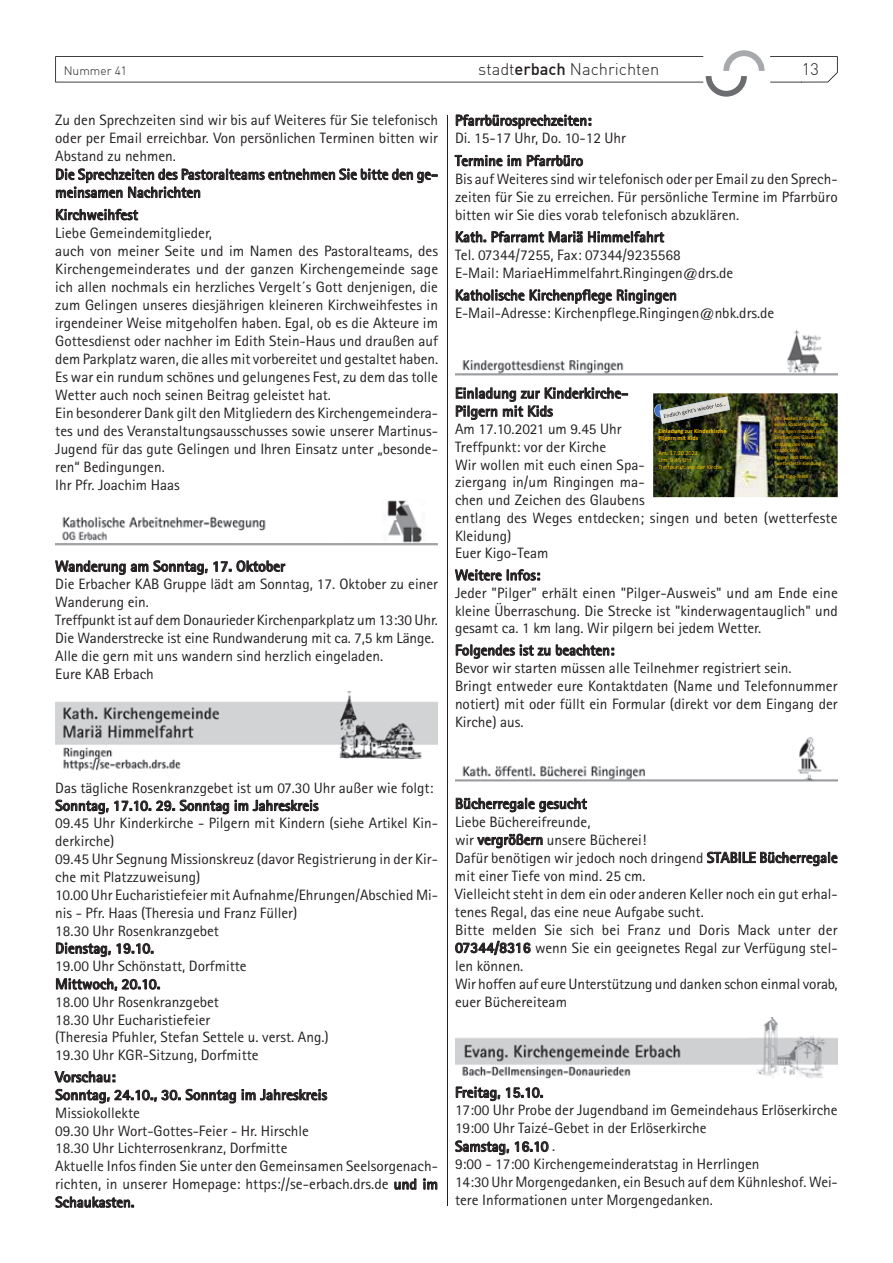
<style>
.page{position:relative;width:893px;height:1263px;background:#fff}
.page>*{position:absolute;margin:0;border:0;box-sizing:border-box;transform-origin:0 0}
.t1{font:16.5px "DIN Light";color:#231f20}
.t2{font:15px/18px "Rotis Sans Serif Std";color:#231f20}
.t3{font:700 15px/18px "Rotis Sans Serif Std";color:#231f20}
.t4{font:12px "DIN Light";color:#231f20}
.t5{font:6.15px/7.4px "Calibri";color:#ffc000}
.t6{font:700 6.15px/7.4px "Calibri";color:#ffc000}
.t7{font:5.4px/6.4px "Calibri";color:#ffc000}
.s1{font-family:"DIN Medium Alternate Medium Alternate"}
.s2{font-weight:700}
</style>
<div class="page">
<svg style="left:55px;top:50px;width:783px;height:47px"></svg>
<svg style="left:56px;top:169px;width:381px;height:29px"></svg>
<svg style="left:56px;top:209px;width:82px;height:12px"></svg>
<img style="left:55px;top:500px;width:383px;height:46px">
<svg style="left:55px;top:561px;width:93px;height:14px"></svg>
<svg style="left:154px;top:560px;width:54px;height:15px"></svg>
<svg style="left:214px;top:561px;width:17px;height:11px"></svg>
<svg style="left:237px;top:560px;width:48px;height:12px"></svg>
<img style="left:55px;top:691px;width:383px;height:80px">
<svg style="left:56px;top:800px;width:173px;height:14px"></svg>
<svg style="left:235px;top:800px;width:83px;height:11px"></svg>
<svg style="left:56px;top:943px;width:55px;height:14px"></svg>
<svg style="left:117px;top:943px;width:36px;height:11px"></svg>
<svg style="left:56px;top:978px;width:104px;height:13px"></svg>
<svg style="left:55px;top:1071px;width:60px;height:11px"></svg>
<svg style="left:56px;top:1089px;width:180px;height:14px"></svg>
<svg style="left:242px;top:1089px;width:85px;height:11px"></svg>
<svg style="left:394px;top:1178px;width:22px;height:12px"></svg>
<svg style="left:423px;top:1179px;width:14px;height:10px"></svg>
<svg style="left:56px;top:1196px;width:78px;height:12px"></svg>
<svg style="left:456px;top:115px;width:135px;height:14px"></svg>
<svg style="left:455px;top:155px;width:47px;height:11px"></svg>
<svg style="left:508px;top:155px;width:13px;height:11px"></svg>
<svg style="left:527px;top:155px;width:56px;height:11px"></svg>
<svg style="left:456px;top:231px;width:30px;height:11px"></svg>
<svg style="left:492px;top:231px;width:172px;height:11px"></svg>
<svg style="left:456px;top:290px;width:68px;height:11px"></svg>
<svg style="left:530px;top:289px;width:146px;height:15px"></svg>
<img style="left:455px;top:329px;width:383px;height:47px">
<svg style="left:456px;top:388px;width:172px;height:32px"></svg>
<svg style="left:455px;top:569px;width:85px;height:12px"></svg>
<svg style="left:456px;top:644px;width:94px;height:15px"></svg>
<svg style="left:556px;top:644px;width:58px;height:12px"></svg>
<img style="left:455px;top:737px;width:383px;height:45px">
<svg style="left:456px;top:798px;width:131px;height:14px"></svg>
<svg style="left:477px;top:834px;width:66px;height:14px"></svg>
<svg style="left:707px;top:851px;width:130px;height:15px"></svg>
<svg style="left:455px;top:941px;width:75px;height:14px"></svg>
<img style="left:455px;top:1017px;width:383px;height:62px">
<svg style="left:456px;top:1087px;width:44px;height:14px"></svg>
<svg style="left:506px;top:1087px;width:37px;height:11px"></svg>
<svg style="left:455px;top:1141px;width:54px;height:14px"></svg>
<svg style="left:515px;top:1141px;width:33px;height:11px"></svg>
<hr style="left:447px;top:115px;width:1px;height:1090px;background:#231f20">
<img style="left:653px;top:393px;width:185px;height:104px">
<svg style="left:654px;top:396px;width:76px;height:28px;background:#75796e"></svg>
<p class="t4" style="left:64px;top:64px;width:65px">Nummer 41</p>
<p class="t1" style="left:478px;top:59px;width:183px">stadt<span class="s1">erbach</span> Nachrichten</p>
<p class="t1" style="left:802px;top:59px;width:18px">13</p>
<p class="t2" style="left:55px;top:111px;width:384px;text-align:justify">Zu den Sprechzeiten sind wir bis auf Weiteres für Sie telefonisch oder per Email erreichbar. Von persönlichen Terminen bitten wir Abstand zu nehmen.</p>
<p class="t3" style="left:55px;top:165px;width:384px">Die Sprechzeiten des Pastoralteams entnehmen Sie bitte den ge&shy;meinsamen Nachrichten</p>
<p class="t3" style="left:55px;top:205px;width:84px">Kirchweihfest</p>
<p class="t2" style="left:55px;top:224px;width:384px">Liebe Gemeindemitglieder,<br>auch von meiner Seite und im Namen des Pastoralteams, des Kirchengemeinderates und der ganzen Kirchengemeinde sage ich allen nochmals ein herzliches Vergelt´s Gott denjenigen, die zum Gelingen unseres diesjährigen kleineren Kirchweihfestes in irgendeiner Weise mitgeholfen haben. Egal, ob es die Akteure im Gottesdienst oder nachher im Edith Stein-Haus und draußen auf dem Parkplatz waren, die alles mit vorbereitet und gestaltet haben.<br>Es war ein rundum schönes und gelungenes Fest, zu dem das tolle Wetter auch noch seinen Beitrag geleistet hat.<br>Ein besonderer Dank gilt den Mitgliedern des Kirchengemeindera&shy;tes und des Veranstaltungsausschusses sowie unserer Martinus-Jugend für das gute Gelingen und Ihren Einsatz unter „besonde&shy;ren“ Bedingungen.<br>Ihr Pfr. Joachim Haas</p>
<p class="t3" style="left:455px;top:111px;width:138px">Pfarrbürosprechzeiten:</p>
<p class="t2" style="left:455px;top:129px;width:173px">Di. 15-17 Uhr, Do. 10-12 Uhr</p>
<p class="t3" style="left:455px;top:151px;width:130px">Termine im Pfarrbüro</p>
<p class="t2" style="left:455px;top:170px;width:384px;text-align:justify">Bis auf Weiteres sind wir telefonisch oder per Email zu den Sprech&shy;zeiten für Sie zu erreichen. Für persönliche Termine im Pfarrbüro bitten wir Sie dies vorab telefonisch abzuklären.</p>
<p class="t3" style="left:455px;top:228px;width:211px">Kath. Pfarramt Mariä Himmelfahrt</p>
<p class="t2" style="left:455px;top:246px;width:280px">Tel. 07344/7255, Fax: 07344/9235568<br>E-Mail: MariaeHimmelfahrt.Ringingen@drs.de</p>
<p class="t3" style="left:455px;top:286px;width:223px">Katholische Kirchenpflege Ringingen</p>
<p class="t2" style="left:455px;top:304px;width:321px">E-Mail-Adresse: Kirchenpflege.Ringingen@nbk.drs.de</p>
<p class="t3" style="left:455px;top:384px;width:175px">Einladung zur Kinderkirche-<br>Pilgern mit Kids</p>
<p class="t2" style="left:455px;top:420px;width:384px">Am 17.10.2021 um 9.45 Uhr<br>Treffpunkt: vor der Kirche<br>Wir wollen mit euch einen Spa-<br>ziergang in/um Ringingen ma-<br>chen und Zeichen des Glaubens<br>entlang des Weges entdecken; singen und beten (wetterfeste<br>Kleidung)<br>Euer Kigo-Team</p>
<p class="t3" style="left:455px;top:566px;width:87px">Weitere Infos:</p>
<p class="t2" style="left:455px;top:584px;width:384px;text-align:justify">Jeder "Pilger" erhält einen "Pilger-Ausweis" und am Ende eine kleine Überraschung. Die Strecke ist "kinderwagentauglich" und gesamt ca. 1 km lang. Wir pilgern bei jedem Wetter.</p>
<p class="t3" style="left:455px;top:641px;width:161px">Folgendes ist zu beachten:</p>
<p class="t2" style="left:455px;top:659px;width:384px">Bevor wir starten müssen alle Teilnehmer registriert sein.<br>Bringt entweder eure Kontaktdaten (Name und Telefonnummer notiert) mit oder füllt ein Formular (direkt vor dem Eingang der Kirche) aus.</p>
<p class="t7" style="left:775px;top:415px;width:55px">Wir wollen mit euch einen Spaziergang in/um<br>Ringingen machen und<br>Zeichen des Glaubens entlang des Weges entdecken,<br>singen und beten (wetterfeste Kleidung!)</p>
<p class="t7" style="left:775px;top:473px;width:35px">Euer Kigo-Team</p>
<p class="t6" style="left:658px;top:427px;width:70px">Einladung zur Kinderkirche<br>Pilgern mit Kids</p>
<p class="t5" style="left:658px;top:449px;width:65px">Am: 17.10.2021<br>Um: 9.45 Uhr<br>Treffpunkt: vor der Kirche</p>
<p class="t3" style="left:55px;top:557px;width:231px">Wanderung am Sonntag, 17. Oktober</p>
<p class="t2" style="left:55px;top:575px;width:384px">Die Erbacher KAB Gruppe lädt am Sonntag, 17. Oktober zu einer Wanderung ein.<br>Treffpunkt ist auf dem Donaurieder Kirchenparkplatz um 13:30 Uhr.<br>Die Wanderstrecke ist eine Rundwanderung mit ca. 7,5 km Länge.<br>Alle die gern mit uns wandern sind herzlich eingeladen.<br>Eure KAB Erbach</p>
<p class="t2" style="left:55px;top:778px;width:380px">Das tägliche Rosenkranzgebet ist um 07.30 Uhr außer wie folgt:</p>
<p class="t3" style="left:55px;top:796px;width:265px">Sonntag, 17.10. 29. Sonntag im Jahreskreis</p>
<p class="t2" style="left:55px;top:814px;width:384px">09.45 Uhr Kinderkirche - Pilgern mit Kindern (siehe Artikel Kin&shy;derkirche)<br>09.45 Uhr Segnung Missionskreuz (davor Registrierung in der Kir&shy;che mit Platzzuweisung)<br>10.00 Uhr Eucharistiefeier mit Aufnahme/Ehrungen/Abschied Mi&shy;nis - Pfr. Haas (Theresia und Franz Füller)<br>18.30 Uhr Rosenkranzgebet</p>
<p class="t3" style="left:55px;top:939px;width:100px">Dienstag, 19.10.</p>
<p class="t2" style="left:55px;top:957px;width:193px">19.00 Uhr Schönstatt, Dorfmitte</p>
<p class="t3" style="left:55px;top:975px;width:107px">Mittwoch, 20.10.</p>
<p class="t2" style="left:55px;top:993px;width:275px">18.00 Uhr Rosenkranzgebet<br>18.30 Uhr Eucharistiefeier<br>(Theresia Pfuhler, Stefan Settele u. verst. Ang.)<br>19.30 Uhr KGR-Sitzung, Dorfmitte</p>
<p class="t3" style="left:55px;top:1068px;width:273px">Vorschau:<br>Sonntag, 24.10., 30. Sonntag im Jahreskreis</p>
<p class="t2" style="left:55px;top:1103px;width:384px">Missiokollekte<br>09.30 Uhr Wort-Gottes-Feier - Hr. Hirschle<br>18.30 Uhr Lichterrosenkranz, Dorfmitte<br>Aktuelle Infos finden Sie unter den Gemeinsamen Seelsorgenach&shy;richten, in unserer Homepage: https://se-erbach.drs.de <span class="s2">und im Schaukasten.</span></p>
<p class="t3" style="left:455px;top:794px;width:133px">Bücherregale gesucht</p>
<p class="t2" style="left:455px;top:812px;width:384px">Liebe Büchereifreunde,<br>wir <span class="s2">vergrößern</span> unsere Bücherei!<br>Dafür benötigen wir jedoch noch dringend <span class="s2">STABILE Bücherregale </span>mit einer Tiefe von mind. 25 cm.<br>Vielleicht steht in dem ein oder anderen Keller noch ein gut erhal&shy;tenes Regal, das eine neue Aufgabe sucht.<br>Bitte melden Sie sich bei Franz und Doris Mack unter der <span class="s2">07344/8316</span> wenn Sie ein geeignetes Regal zur Verfügung stel&shy;len können.<br>Wir hoffen auf eure Unterstützung und danken schon einmal vorab, euer Büchereiteam</p>
<p class="t3" style="left:455px;top:1083px;width:90px">Freitag, 15.10.</p>
<p class="t2" style="left:455px;top:1101px;width:384px">17:00 Uhr Probe der Jugendband im Gemeindehaus Erlöserkirche 19:00 Uhr Taizé-Gebet in der Erlöserkirche<br><span class="s2">Samstag, 16.10</span> .<br>9:00 - 17:00 Kirchengemeinderatstag in Herrlingen<br>14:30 Uhr Morgengedanken, ein Besuch auf dem Kühnleshof. Wei&shy;tere Informationen unter Morgengedanken.</p>
</div>
